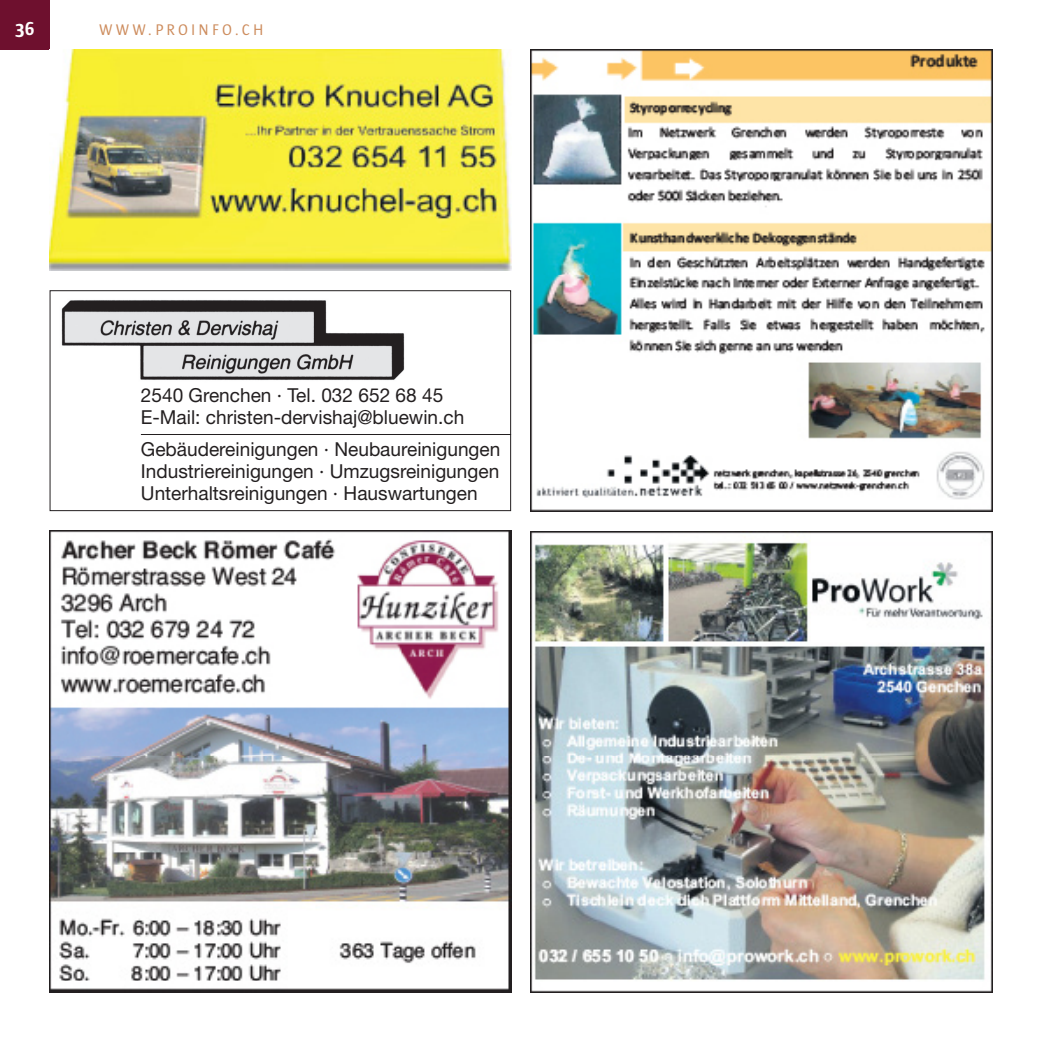
<style>
.page{position:relative;width:1042px;height:1042px;background:#fff}
.page>*{position:absolute;margin:0;border:0;box-sizing:border-box;transform-origin:0 0}
.t1{font:19.25px/21.9px "Helvetica Neue LT Std";color:#231f20}
.t2{font:700 19.25px "Sun";color:#fff}
.t3{font:15.75px "Sun";letter-spacing:.2em;color:#cd8c5d}
</style>
<div class="page">
<div style="left:0;top:0;width:50px;height:49px;background:#6e102e"></div>
<img style="left:531px;top:50px;width:461px;height:461px">
<div style="left:50px;top:290px;width:461px;height:221px;border:1px solid #231f20"></div>
<img style="left:61px;top:300px;width:344px;height:80px">
<hr style="left:141px;top:434px;width:370px;height:1px;background:#231f20">
<img style="left:50px;top:531px;width:461px;height:461px">
<img style="left:531px;top:531px;width:461px;height:461px">
<img style="left:50px;top:50px;width:461px;height:220px">
<p class="t2" style="left:15px;top:18px;width:21px">36</p>
<p class="t3" style="left:99px;top:21px;width:166px">WWW.PROINFO.CH</p>
<p class="t1" style="left:141px;top:384px;width:325px">2540 Grenchen · Tel. 032 652 68 45<br>E-Mail: christen-dervishaj@bluewin.ch</p>
<p class="t1" style="left:141px;top:438px;width:361px;text-align:justify">Gebäudereinigungen · Neubaureinigungen Industriereinigungen · Umzugsreinigungen Unterhaltsreinigungen · Hauswartungen</p>
</div>
